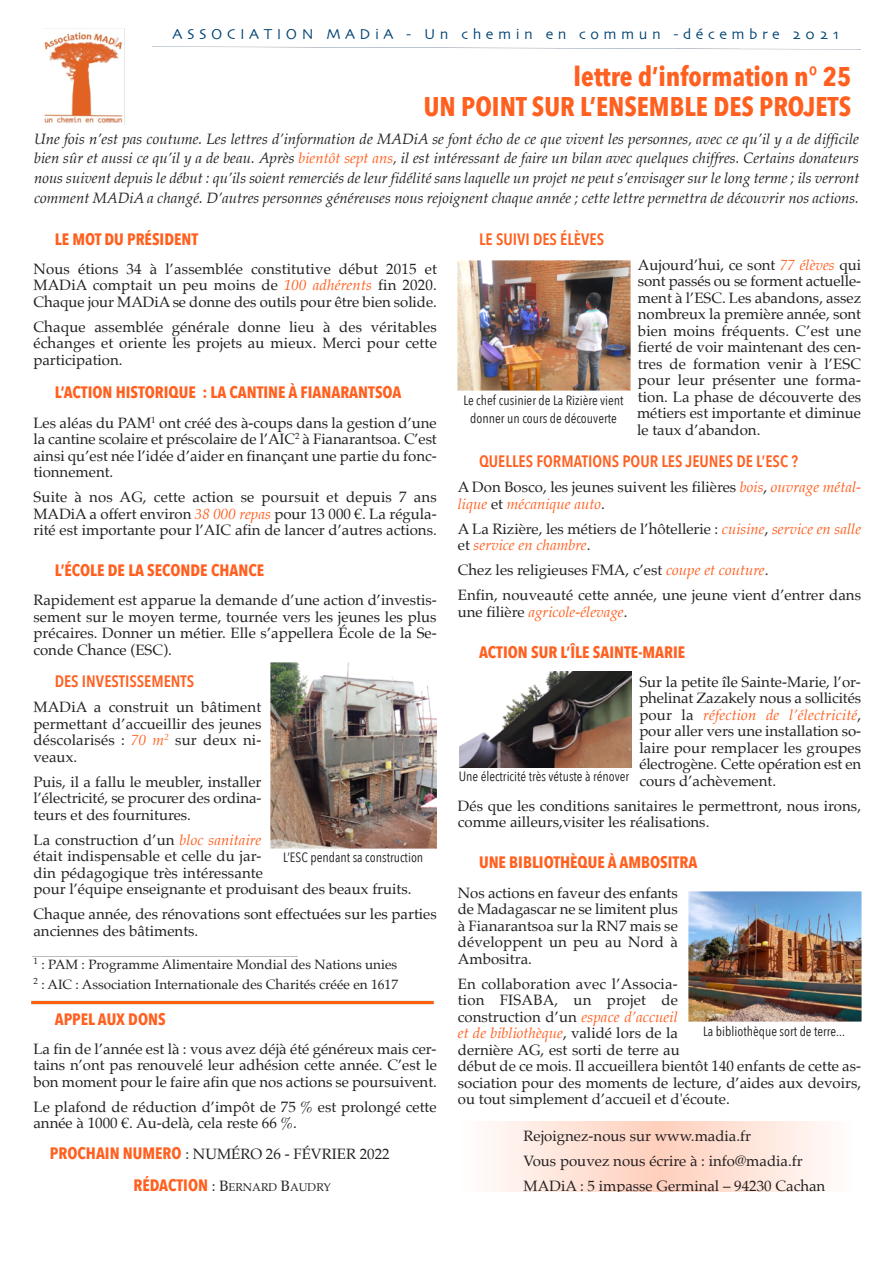
<style>
.page{position:relative;width:893px;height:1263px;background:#fff}
.page>*{position:absolute;margin:0;border:0;box-sizing:border-box;transform-origin:0 0}
.t1{font:700 27px/30px "Avenir Next Condensed";color:#ff6020;text-align:right}
.t2{font:700 16.5px "Avenir Next Condensed";color:#ff6020}
.t3{font:600 16.5px "Avenir Next Condensed";color:#ff6020}
.t4{font:15px/16.5px "Palatino";color:#222021;text-align:justify}
.t5{font:italic 15px/19.8px "Palatino";color:#222021;text-align:justify}
.t6{font:15px "Skia";letter-spacing:.3em;color:#004372}
.t7{font:italic 15px "Palatino";color:#ff6020}
.t8{font:13.5px/17.7px "Avenir Next Condensed";color:#222021;text-align:center}
.t9{font:13.5px/19.8px "Palatino";color:#222021}
.t10{font:11.25px "Palatino";color:#222021}
.s1{color:#ff6020}
.s2{font-style:italic;color:#ff6020}
.s3{font-family:"Avenir Next Condensed";font-weight:700;font-size:16.5px;color:#ff6020}
.s4{font-size:15px}
.s5{font-style:normal;color:#222021}
</style>
<div class="page">
<img style="left:44px;top:28px;width:81px;height:97px">
<img style="left:31px;top:1000px;width:403px;height:5px">
<img style="left:270px;top:662px;width:167px;height:186px">
<img style="left:458px;top:261px;width:172px;height:129px">
<img style="left:459px;top:672px;width:173px;height:96px">
<img style="left:688px;top:892px;width:173px;height:129px">
<p class="t6" style="left:173px;top:27px;width:668px">ASSOCIATION MADiA - Un chemin en commun -décembre 2021</p>
<h1 class="t1" style="left:424px;top:63px;width:429px">lettre d’information n° 25<br>UN POINT SUR L’ENSEMBLE DES PROJETS</h1>
<p class="t5" style="left:34px;top:130px;width:827px">Une fois n’est pas coutume. Les lettres d’information de MADiA se font écho de ce que vivent les personnes, avec ce qu’il y a de difficile bien sûr et aussi ce qu’il y a de beau. Après <span class="s1">bientôt sept ans</span>, il est intéressant de faire un bilan avec quelques chiffres. Certains donateurs nous suivent depuis le début : qu’ils soient remerciés de leur fidélité sans laquelle un projet ne peut s’envisager sur le long terme ; ils verront comment MADiA a changé. D’autres personnes généreuses nous rejoignent chaque année ; cette lettre permettra de découvrir nos actions.</p>
<p class="t2" style="left:55px;top:228px;width:145px">LE MOT DU PRÉSIDENT</p>
<p class="t4" style="left:33px;top:261px;width:405px">Nous étions 34 à l’assemblée constitutive début 2015 et MADiA comptait un peu moins de <span class="s2">100 adhérents</span> fin 2020.<br>Chaque jour MADiA se donne des outils pour être bien solide.</p>
<p class="t4" style="left:33px;top:319px;width:405px">Chaque assemblée générale donne lieu à des véritables échanges et oriente les projets au mieux. Merci pour cette participation.</p>
<p class="t2" style="left:55px;top:382px;width:348px">L’ACTION HISTORIQUE : LA CANTINE À FIANARANTSOA</p>
<p class="t4" style="left:33px;top:415px;width:405px">Les aléas du PAM<sup>1</sup> ont créé des à-coups dans la gestion d’une la cantine scolaire et préscolaire de l’AIC<sup>2</sup> à Fianarantsoa. C’est ainsi qu’est née l’idée d’aider en finançant une partie du fonc&shy;tionnement.</p>
<p class="t4" style="left:33px;top:490px;width:405px">Suite à nos AG, cette action se poursuit et depuis 7 ans MADiA a offert environ <span class="s2">38 000 repas</span> pour 13 000 €. La régula&shy;rité est importante pour l’AIC afin de lancer d’autres actions.</p>
<p class="t2" style="left:55px;top:559px;width:211px">L’ÉCOLE DE LA SECONDE CHANCE</p>
<p class="t4" style="left:33px;top:593px;width:405px">Rapidement est apparue la demande d’une action d’investis&shy;sement sur le moyen terme, tournée vers les jeunes les plus précaires. Donner un métier. Elle s’appellera École de la Se&shy;conde Chance (ESC).</p>
<p class="t3" style="left:55px;top:671px;width:141px">DES INVESTISSEMENTS</p>
<p class="t4" style="left:33px;top:700px;width:230px">MADiA a construit un bâtiment permettant d’accueillir des jeunes déscolarisés : <span class="s2">70 m</span><sup>2</sup> sur deux ni&shy;veaux.</p>
<p class="t4" style="left:33px;top:774px;width:229px">Puis, il a fallu le meubler, installer l’électricité, se procurer des ordina&shy;teurs et des fournitures.</p>
<p class="t4" style="left:33px;top:832px;width:380px;text-align:left">La construction d’un <span class="s2">bloc sanitaire<br></span>était indispensable et celle du jar-<br>din pédagogique très intéressante<br>pour l’équipe enseignante et produisant des beaux fruits.</p>
<p class="t4" style="left:33px;top:907px;width:405px">Chaque année, des rénovations sont effectuées sur les parties anciennes des bâtiments.</p>
<p class="t8" style="left:283px;top:849px;width:142px">L’ESC pendant sa construction</p>
<p class="t9" style="left:33px;top:955px;width:366px"><sup>1</sup> : PAM : Programme Alimentaire Mondial des Nations unies<br><sup>2</sup> : AIC : Association Internationale des Charités créée en 1617</p>
<p class="t2" style="left:55px;top:1008px;width:112px">APPEL AUX DONS</p>
<p class="t4" style="left:33px;top:1041px;width:405px">La fin de l’année est là : vous avez déjà été généreux mais cer&shy;tains n’ont pas renouvelé leur adhésion cette année. C’est le bon moment pour le faire afin que nos actions se poursuivent.</p>
<p class="t4" style="left:33px;top:1099px;width:405px">Le plafond de réduction d’impôt de 75 % est prolongé cette année à 1000 €. Au-delà, cela reste 66 %.</p>
<p class="t4" style="left:50px;top:1146px;width:341px"><span class="s3">PROCHAIN NUMERO</span> : NUMÉRO 26 - FÉVRIER 2022</p>
<p class="t10" style="left:134px;top:1182px;width:199px"><span class="s3">RÉDACTION</span> <span class="s4">: B</span>ERNARD <span class="s4">B</span>AUDRY</p>
<p class="t3" style="left:479px;top:228px;width:127px">LE SUIVI DES ÉLÈVES</p>
<p class="t4" style="left:637px;top:257px;width:226px">Aujourd’hui, ce sont <span class="s2">77 élèves</span> qui sont passés ou se forment actuelle&shy;ment à l’ESC. Les abandons, assez nombreux la première année, sont bien moins fréquents. C’est une fierté de voir maintenant des cen&shy;tres de formation venir à l’ESC pour leur présenter une forma&shy;tion. La phase de découverte des métiers est importante et diminue le taux d’abandon.</p>
<p class="t3" style="left:479px;top:450px;width:320px">QUELLES FORMATIONS POUR LES JEUNES DE L’ESC ?</p>
<p class="t4" style="left:458px;top:480px;width:405px">A Don Bosco, les jeunes suivent les filières <span class="s2">bois</span>, <span class="s2">ouvrage métal&shy;lique</span> et <span class="s2">mécanique auto</span>.</p>
<p class="t4" style="left:458px;top:521px;width:405px">A La Rizière, les métiers de l’hôtellerie : <span class="s2">cuisine</span>, <span class="s2">service en salle </span>et <span class="s2">service en chambre</span>.</p>
<p class="t4" style="left:458px;top:558px;width:405px;line-height:25px">Chez les religieuses FMA, c’est <span class="s2">coupe et couture</span>.<br>Enfin, nouveauté cette année, une jeune vient d’entrer dans</p>
<p class="t7" style="left:458px;top:604px;width:171px"><span class="s5">une filière</span> agricole-élevage<span class="s5">.</span></p>
<p class="t2" style="left:479px;top:641px;width:208px">ACTION SUR L’ÎLE SAINTE-MARIE</p>
<p class="t4" style="left:639px;top:674px;width:223px">Sur la petite île Sainte-Marie, l’or&shy;phelinat Zazakely nous a sollicités pour la <span class="s2">réfection de l’électricité</span>, pour aller vers une installation so&shy;laire pour remplacer les groupes électrogène. Cette opération est en cours d’achèvement.</p>
<p class="t4" style="left:458px;top:798px;width:405px">Dés que les conditions sanitaires le permettront, nous irons, comme ailleurs,visiter les réalisations.</p>
<p class="t2" style="left:479px;top:852px;width:220px">UNE BIBLIOTHÈQUE À AMBOSITRA</p>
<p class="t4" style="left:458px;top:885px;width:222px">Nos actions en faveur des enfants de Madagascar ne se limitent plus à Fianarantsoa sur la RN7 mais se développent un peu au Nord à Ambositra.</p>
<p class="t4" style="left:458px;top:976px;width:405px;text-align:left">En collaboration avec l’Associa-<br>tion FISABA, un projet de<br>construction d’un <span class="s2">espace d’accueil<br>et de bibliothèque</span>, validé lors de la<br>dernière AG, est sorti de terre au<br>début de ce mois. Il accueillera bientôt 140 enfants de cette as&shy;sociation pour des moments de lecture, d’aides aux devoirs, ou tout simplement d’accueil et d'écoute.</p>
<p class="t8" style="left:463px;top:392px;width:162px">Le chef cusinier de La Rizière vient donner un cours de découverte</p>
<p class="t8" style="left:459px;top:768px;width:172px">Une électricité très vétuste à rénover</p>
<p class="t8" style="left:703px;top:1023px;width:143px">La bibliothèque sort de terre...</p>
<p class="t4" style="left:524px;top:1125px;width:303px;line-height:25px;text-align:left">Rejoignez-nous sur www.madia.fr<br>Vous pouvez nous écrire à : info@madia.fr<br>MADiA : 5 impasse Germinal – 94230 Cachan</p>
</div>
